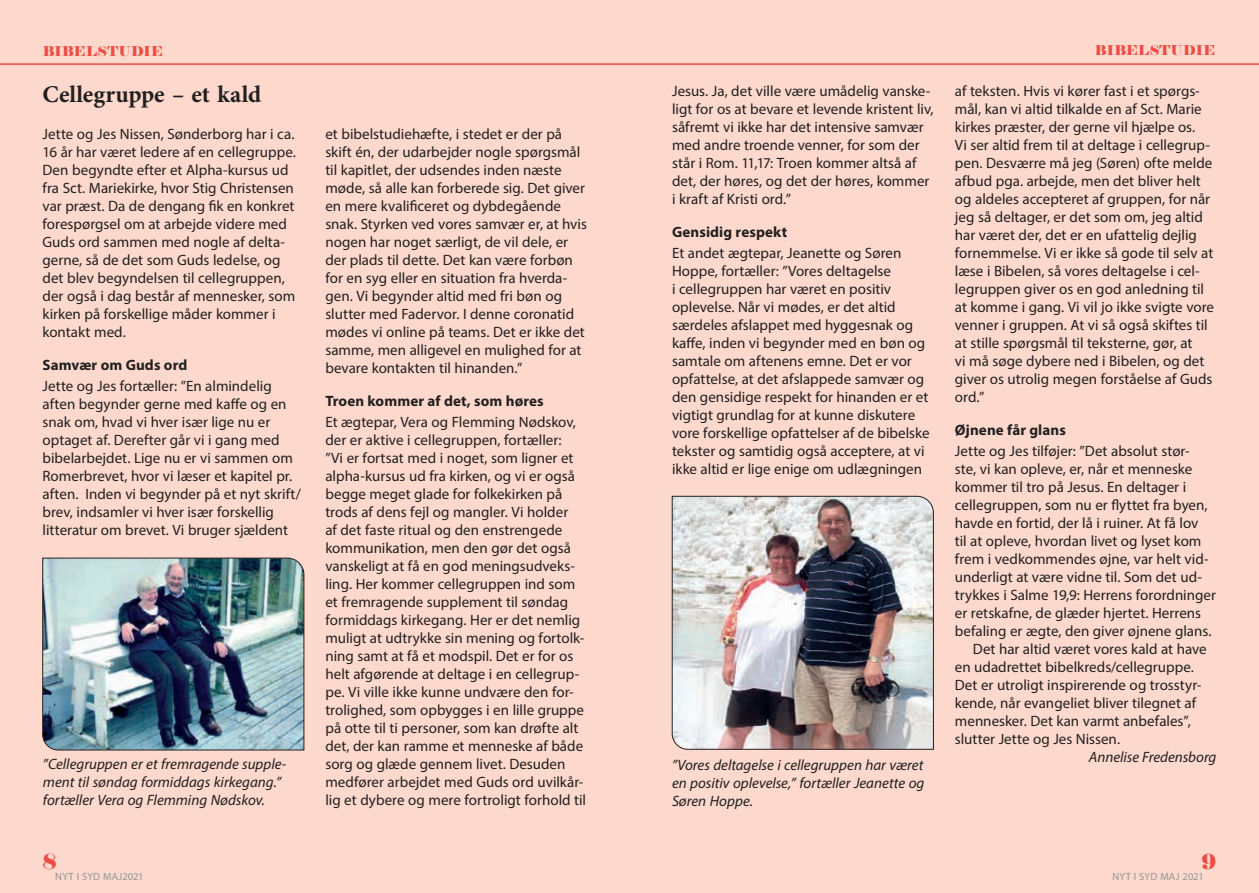
<style>
.page{position:relative;width:1259px;height:893px;background:#fcd9cc}
.page>*{position:absolute;margin:0;border:0;box-sizing:border-box;transform-origin:0 0}
.A_Overskrift{font:700 24px "Minion Pro";letter-spacing:-.005em;color:#231f20}
.t1{font:21px "Elephant";color:#ef4d44}
.A_Brødtekst_1__afsni{font:15px/18px "Myriad Pro";color:#231f20}
.A_Brødtekst{font:15px/18px "Myriad Pro";color:#231f20}
.A_Billedtekst_venstr{font:italic 15px/18px "Myriad Pro";color:#231f20;text-align:justify}
.A_Mellemrubrik{font:700 15px "Myriad Pro";letter-spacing:.005em;color:#231f20}
.A_Brødtekst-2{font:italic 15px "Myriad Pro";color:#231f20}
.B_Toptekst_venstre{font:13.5px "Elephant";letter-spacing:.025em;color:#ef4d44}
.B_Bundtekst_højre{font:10.5px "Myriad Pro";letter-spacing:.015em;color:#939598}
</style>
<div class="page">
<hr style="left:0;top:63px;width:1259px;height:2px;background:#ef4d44">
<img style="left:672px;top:496px;width:261px;height:254px">
<img style="left:42px;top:558px;width:262px;height:192px">
<p class="B_Toptekst_venstre" style="left:43px;top:42px;width:122px">BIBELSTUDIE</p>
<p class="A_Overskrift" style="left:43px;top:78px;width:220px">Cellegruppe – et kald</p>
<p class="A_Brødtekst_1__afsni" style="left:43px;top:125px;width:255px">Jette og Jes Nissen, Sønderborg har i ca.<br>16 år har været ledere af en cellegruppe.<br>Den begyndte efter et Alpha-kursus ud fra Sct. Mariekirke, hvor Stig Christensen var præst. Da de dengang fik en konkret forespørgsel om at arbejde videre med Guds ord sammen med nogle af delta&shy;gerne, så de det som Guds ledelse, og det blev begyndelsen til cellegruppen, der også i dag består af mennesker, som kirken på forskellige måder kommer i kontakt med.</p>
<p class="A_Mellemrubrik" style="left:43px;top:355px;width:146px">Samvær om Guds ord</p>
<p class="A_Brødtekst_1__afsni" style="left:43px;top:377px;width:260px">Jette og Jes fortæller: ”En almindelig aften begynder gerne med kaffe og en snak om, hvad vi hver især lige nu er optaget af. Derefter går vi i gang med bibelarbejdet. Lige nu er vi sammen om Romerbrevet, hvor vi læser et kapitel pr. aften. Inden vi begynder på et nyt skrift/ brev, indsamler vi hver især forskellig litteratur om brevet. Vi bruger sjældent</p>
<p class="A_Billedtekst_venstr" style="left:43px;top:755px;width:245px;text-align:left">”Cellegruppen er et fremragende supple&shy;ment til søndag formiddags kirkegang.” fortæller Vera og Flemming Nødskov.</p>
<p class="A_Brødtekst_1__afsni" style="left:325px;top:125px;width:263px">et bibelstudiehæfte, i stedet er der på skift én, der udarbejder nogle spørgsmål til kapitlet, der udsendes inden næste møde, så alle kan forberede sig. Det giver en mere kvalificeret og dybdegående snak. Styrken ved vores samvær er, at hvis nogen har noget særligt, de vil dele, er der plads til dette. Det kan være forbøn for en syg eller en situation fra hverda&shy;gen. Vi begynder altid med fri bøn og slutter med Fadervor. I denne coronatid mødes vi online på teams. Det er ikke det samme, men alligevel en mulighed for at bevare kontakten til hinanden.”</p>
<p class="A_Mellemrubrik" style="left:325px;top:391px;width:220px">Troen kommer af det, som høres</p>
<p class="A_Brødtekst_1__afsni" style="left:325px;top:413px;width:262px">Et ægtepar, Vera og Flemming Nødskov, der er aktive i cellegruppen, fortæller:<br>”Vi er fortsat med i noget, som ligner et alpha-kursus ud fra kirken, og vi er også begge meget glade for folkekirken på trods af dens fejl og mangler. Vi holder<br>af det faste ritual og den enstrengede kommunikation, men den gør det også vanskeligt at få en god meningsudveks&shy;ling. Her kommer cellegruppen ind som et fremragende supplement til søndag formiddags kirkegang. Her er det nemlig muligt at udtrykke sin mening og fortolk&shy;ning samt at få et modspil. Det er for os helt afgørende at deltage i en cellegrup&shy;pe. Vi ville ikke kunne undvære den for&shy;trolighed, som opbygges i en lille gruppe på otte til ti personer, som kan drøfte alt det, der kan ramme et menneske af både sorg og glæde gennem livet. Desuden medfører arbejdet med Guds ord uvilkår&shy;lig et dybere og mere fortroligt forhold til</p>
<p class="A_Brødtekst_1__afsni" style="left:672px;top:82px;width:263px">Jesus. Ja, det ville være umådelig vanske&shy;ligt for os at bevare et levende kristent liv, såfremt vi ikke har det intensive samvær med andre troende venner, for som der står i Rom. 11,17: Troen kommer altså af det, der høres, og det der høres, kommer i kraft af Kristi ord.”</p>
<p class="A_Mellemrubrik" style="left:672px;top:222px;width:117px">Gensidig respekt</p>
<p class="A_Brødtekst_1__afsni" style="left:672px;top:244px;width:259px">Et andet ægtepar, Jeanette og Søren Hoppe, fortæller: ”Vores deltagelse<br>i cellegruppen har været en positiv oplevelse. Når vi mødes, er det altid særdeles afslappet med hyggesnak og kaffe, inden vi begynder med en bøn og samtale om aftenens emne. Det er vor opfattelse, at det afslappede samvær og den gensidige respekt for hinanden er et vigtigt grundlag for at kunne diskutere vore forskellige opfattelser af de bibelske tekster og samtidig også acceptere, at vi ikke altid er lige enige om udlægningen</p>
<p class="A_Billedtekst_venstr" style="left:672px;top:756px;width:254px">”Vores deltagelse i cellegruppen har været en positiv oplevelse,” fortæller Jeanette og Søren Hoppe.</p>
<p class="B_Toptekst_venstre" style="left:1095px;top:42px;width:122px">BIBELSTUDIE</p>
<p class="A_Brødtekst_1__afsni" style="left:955px;top:82px;width:261px">af teksten. Hvis vi kører fast i et spørgs&shy;mål, kan vi altid tilkalde en af Sct. Marie kirkes præster, der gerne vil hjælpe os.<br>Vi ser altid frem til at deltage i cellegrup&shy;pen. Desværre må jeg (Søren) ofte melde afbud pga. arbejde, men det bliver helt og aldeles accepteret af gruppen, for når jeg så deltager, er det som om, jeg altid har været der, det er en ufattelig dejlig fornemmelse. Vi er ikke så gode til selv at læse i Bibelen, så vores deltagelse i cel&shy;legruppen giver os en god anledning til at komme i gang. Vi vil jo ikke svigte vore venner i gruppen. At vi så også skiftes til at stille spørgsmål til teksterne, gør, at<br>vi må søge dybere ned i Bibelen, og det giver os utrolig megen forståelse af Guds ord.”</p>
<p class="A_Mellemrubrik" style="left:955px;top:420px;width:112px">Øjnene får glans</p>
<p class="A_Brødtekst_1__afsni" style="left:955px;top:442px;width:263px">Jette og Jes tilføjer: ”Det absolut stør-<br>ste, vi kan opleve, er, når et menneske kommer til tro på Jesus. En deltager i cellegruppen, som nu er flyttet fra byen, havde en fortid, der lå i ruiner. At få lov<br>til at opleve, hvordan livet og lyset kom frem i vedkommendes øjne, var helt vid&shy;underligt at være vidne til. Som det ud&shy;trykkes i Salme 19,9: Herrens forordninger er retskafne, de glæder hjertet. Herrens befaling er ægte, den giver øjnene glans.</p>
<p class="A_Brødtekst" style="left:955px;top:640px;width:253px;text-indent:18px">Det har altid været vores kald at have en udadrettet bibelkreds/cellegruppe.<br>Det er utroligt inspirerende og trosstyr&shy;kende, når evangeliet bliver tilegnet af mennesker. Det kan varmt anbefales”, slutter Jette og Jes Nissen.</p>
<p class="A_Brødtekst-2" style="left:1089px;top:748px;width:129px">Annelise Fredensborg</p>
<h2 class="t1" style="left:43px;top:848px;width:16px">8</h2>
<h2 class="t1" style="left:1201px;top:848px;width:16px">9</h2>
<p class="B_Bundtekst_højre" style="left:125px;top:870px;width:23px">2021</p>
<p class="B_Bundtekst_højre" style="left:55px;top:870px;width:90px">NYT I SYD MAJ2021</p>
<p class="B_Bundtekst_højre" style="left:1112px;top:870px;width:93px">NYT I SYD MAJ 2021</p>
</div>
